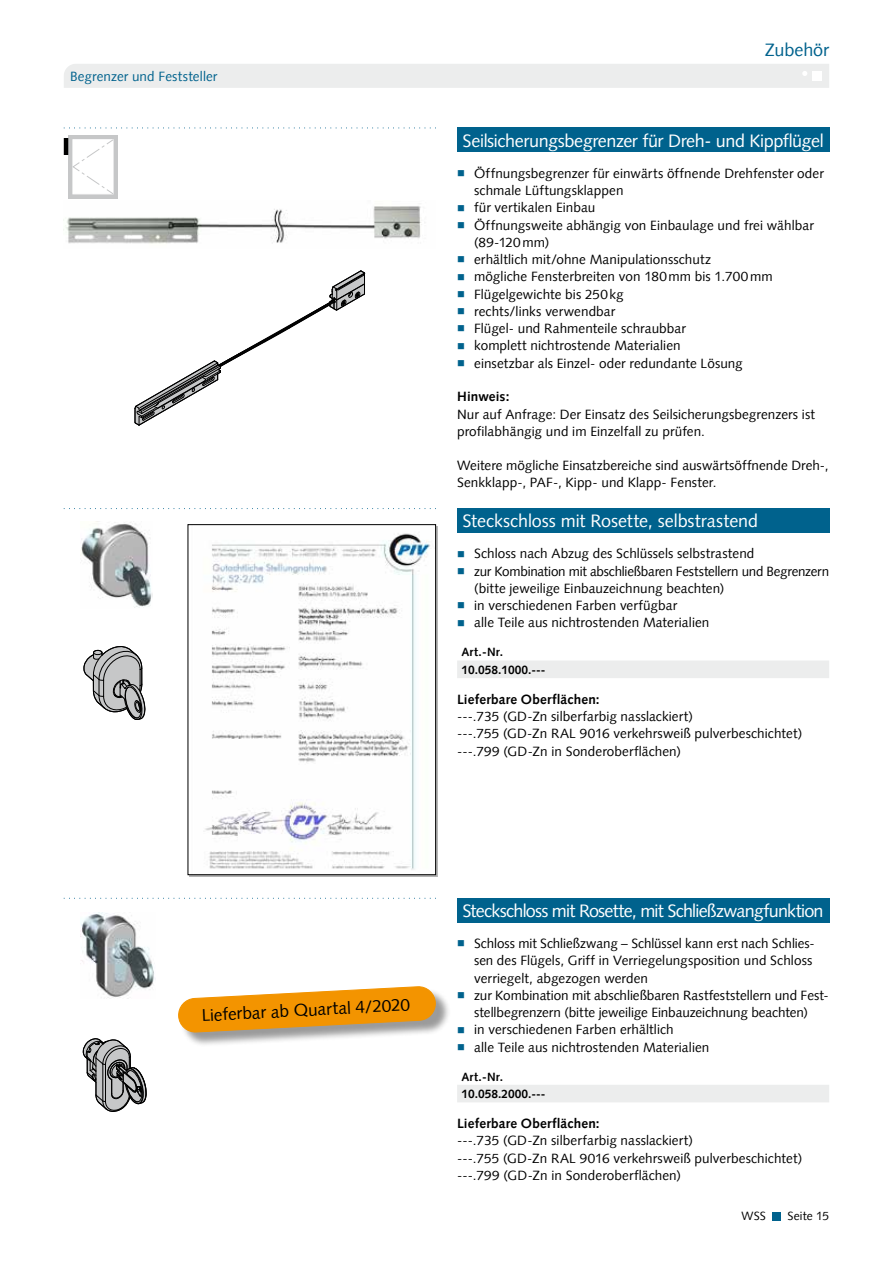
<style>
.page{position:relative;width:893px;height:1263px;background:#fff}
.page>*{position:absolute;margin:0;border:0;box-sizing:border-box;transform-origin:0 0}
.t1{font:18px "Syntax";letter-spacing:-.025em;color:#fff}
.t2{font:18px "Syntax";letter-spacing:-.005em;color:#fff}
.t3{font:18px "Syntax Com";letter-spacing:-.005em;color:#00628d}
.t4{font:17.1px "Syntax Com";color:#000}
.t5{font:13.5px/17.2px "Syntax Com";letter-spacing:.005em;color:#000}
.t6{font:700 13.5px "Syntax Com";letter-spacing:.01em;color:#000}
.t7{font:13.5px "Syntax Com";letter-spacing:.005em;color:#00628d}
.t8{font:700 12px/17.5px "Syntax Com";color:#000}
.t9{font:12px "Syntax Com";letter-spacing:.01em;color:#000}
</style>
<div class="page">
<div style="left:772px;top:1212px;width:9px;height:8px;background:#00628d"></div>
<div style="left:64px;top:64px;width:765px;height:24px;background:#eceded"></div>
<div style="left:813px;top:71px;width:9px;height:9px;background:#fff"></div>
<svg style="left:64px;top:128px;width:372px;height:1px"></svg>
<div style="left:457px;top:128px;width:372px;height:24px;background:#00628d"></div>
<img style="left:65px;top:206px;width:357px;height:38px">
<svg style="left:135px;top:270px;width:230px;height:156px"></svg>
<div style="left:68px;top:135px;width:50px;height:64px;background:#c6c7c8"></div>
<svg style="left:72px;top:139px;width:42px;height:56px"></svg>
<hr style="left:64px;top:138px;width:4px;height:17px;background:#000">
<svg style="left:64px;top:898px;width:372px;height:1px"></svg>
<div style="left:457px;top:898px;width:372px;height:24px;background:#00628d"></div>
<div style="left:457px;top:1085px;width:372px;height:17px;background:#eceded"></div>
<img style="left:81px;top:912px;width:73px;height:86px">
<svg style="left:83px;top:1038px;width:63px;height:74px"></svg>
<div style="left:180px;top:988px;width:271px;height:59px;background:#000;opacity:.4"></div>
<svg style="left:178px;top:986px;width:258px;height:46px"></svg>
<svg style="left:64px;top:508px;width:372px;height:1px"></svg>
<div style="left:457px;top:508px;width:372px;height:25px;background:#00628d"></div>
<div style="left:457px;top:661px;width:372px;height:17px;background:#eceded"></div>
<img style="left:81px;top:521px;width:71px;height:87px">
<svg style="left:83px;top:646px;width:63px;height:74px"></svg>
<img style="left:205px;top:533px;width:225px;height:337px">
<div style="left:188px;top:524px;width:248px;height:351px;border:1px solid #000"></div>
<p class="t7" style="left:70px;top:68px;width:149px">Begrenzer und Feststeller</p>
<h1 class="t3" style="left:765px;top:39px;width:66px">Zubehör</h1>
<h1 class="t1" style="left:463px;top:130px;width:362px">Seilsicherungsbegrenzer für Dreh- und Kippflügel</h1>
<p class="t5" style="left:474px;top:165px;width:351px">Öffnungsbegrenzer für einwärts öffnende Drehfenster oder schmale Lüftungsklappen<br>für vertikalen Einbau<br>Öffnungsweite abhängig von Einbaulage und frei wählbar (89-120mm)<br>erhältlich mit/ohne Manipulationsschutz<br>mögliche Fensterbreiten von 180mm bis 1.700mm Flügelgewichte bis 250kg<br>rechts/links verwendbar<br>Flügel- und Rahmenteile schraubbar<br>komplett nichtrostende Materialien<br>einsetzbar als Einzel- oder redundante Lösung</p>
<p class="t6" style="left:457px;top:389px;width:54px">Hinweis:</p>
<p class="t5" style="left:457px;top:405px;width:359px">Nur auf Anfrage: Der Einsatz des Seilsicherungsbegrenzers ist profilabhängig und im Einzelfall zu prüfen.</p>
<p class="t5" style="left:457px;top:456px;width:373px">Weitere mögliche Einsatzbereiche sind auswärtsöffnende Dreh-,<br>Senkklapp-, PAF-, Kipp- und Klapp- Fenster.</p>
<h1 class="t2" style="left:463px;top:510px;width:297px">Steckschloss mit Rosette, selbstrastend</h1>
<p class="t5" style="left:474px;top:545px;width:356px">Schloss nach Abzug des Schlüssels selbstrastend<br>zur Kombination mit abschließbaren Feststellern und Begrenzern (bitte jeweilige Einbauzeichnung beachten)<br>in verschiedenen Farben verfügbar<br>alle Teile aus nichtrostenden Materialien</p>
<p class="t8" style="left:461px;top:643px;width:86px">Art.-Nr.<br>10.058.1000.---</p>
<p class="t6" style="left:457px;top:691px;width:144px">Lieferbare Oberflächen:</p>
<p class="t5" style="left:457px;top:708px;width:347px">---.735 (GD-Zn silberfarbig nasslackiert)<br>---.755 (GD-Zn RAL 9016 verkehrsweiß pulverbeschichtet) ---.799 (GD-Zn in Sonderoberflächen)</p>
<p class="t4" style="left:201px;top:1005px;width:210px;rotate:-3deg">Lieferbar ab Quartal 4/2020</p>
<h1 class="t1" style="left:463px;top:900px;width:362px">Steckschloss mit Rosette, mit Schließzwangfunktion</h1>
<p class="t5" style="left:474px;top:935px;width:356px">Schloss mit Schließzwang – Schlüssel kann erst nach Schlies&shy;sen des Flügels, Griff in Verriegelungsposition und Schloss verriegelt, abgezogen werden<br>zur Kombination mit abschließbaren Rastfeststellern und Fest&shy;stellbegrenzern (bitte jeweilige Einbauzeichnung beachten)<br>in verschiedenen Farben erhältlich<br>alle Teile aus nichtrostenden Materialien</p>
<p class="t8" style="left:461px;top:1067px;width:86px">Art.-Nr.<br>10.058.2000.---</p>
<p class="t6" style="left:457px;top:1115px;width:144px">Lieferbare Oberflächen:</p>
<p class="t5" style="left:457px;top:1132px;width:347px">---.735 (GD-Zn silberfarbig nasslackiert)<br>---.755 (GD-Zn RAL 9016 verkehrsweiß pulverbeschichtet) ---.799 (GD-Zn in Sonderoberflächen)</p>
<p class="t9" style="left:741px;top:1209px;width:26px">WSS</p>
<p class="t9" style="left:787px;top:1209px;width:43px">Seite 15</p>
</div>
